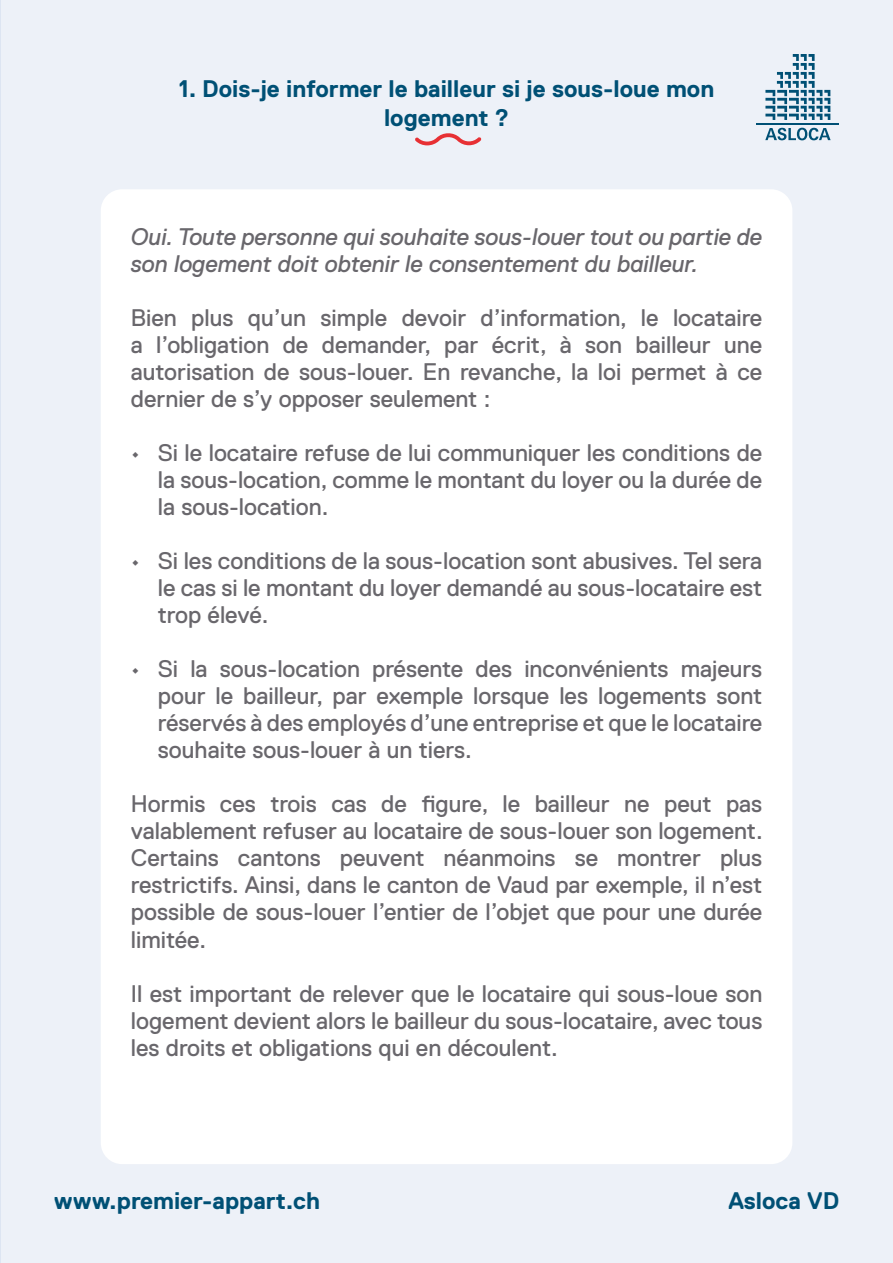
<style>
.page{position:relative;width:893px;height:1263px;background:#edf1f8}
.page>*{position:absolute;margin:0;border:0;box-sizing:border-box;transform-origin:0 0}
.t1{font:24px/27px "Replica";color:#69676c;text-align:justify}
.t2{font:italic 24px/27px "Replica";color:#69676c}
.t3{font:700 24px/28.8px "Replica";color:#005075;text-align:center}
</style>
<div class="page">
<svg style="left:415px;top:133px;width:66px;height:12px"></svg>
<div style="left:101px;top:189px;width:691px;height:975px;background:#fff;border-radius:21px"></div>
<svg style="left:765px;top:128px;width:66px;height:12px"></svg>
<svg style="left:765px;top:54px;width:65px;height:66px"></svg>
<hr style="left:757px;top:123px;width:82px;height:2px;background:#005075">
<p class="t3" style="left:179px;top:74px;width:537px">1. Dois-je informer le bailleur si je sous-loue mon logement ?</p>
<p class="t2" style="left:131px;top:224px;width:633px">Oui. Toute personne qui souhaite sous-louer tout ou partie de son logement doit obtenir le consentement du bailleur.</p>
<p class="t1" style="left:131px;top:305px;width:633px">Bien plus qu’un simple devoir d’information, le locataire a l’obligation de demander, par écrit, à son bailleur une autorisation de sous-louer. En revanche, la loi permet à ce dernier de s’y opposer seulement :</p>
<p class="t1" style="left:158px;top:440px;width:606px;text-indent:-27px">• Si le locataire refuse de lui communiquer les conditions de la sous-location, comme le montant du loyer ou la durée de la sous-location.</p>
<p class="t1" style="left:158px;top:548px;width:606px;text-indent:-27px">• Si les conditions de la sous-location sont abusives. Tel sera le cas si le montant du loyer demandé au sous-locataire est trop élevé.</p>
<p class="t1" style="left:158px;top:656px;width:606px;text-indent:-27px">• Si la sous-location présente des inconvénients majeurs pour le bailleur, par exemple lorsque les logements sont réservés à des employés d’une entreprise et que le locataire souhaite sous-louer à un tiers.</p>
<p class="t1" style="left:131px;top:791px;width:633px">Hormis ces trois cas de figure, le bailleur ne peut pas valablement refuser au locataire de sous-louer son logement.<br>Certains cantons peuvent néanmoins se montrer plus restrictifs. Ainsi, dans le canton de Vaud par exemple, il n’est possible de sous-louer l’entier de l’objet que pour une durée limitée.</p>
<p class="t1" style="left:131px;top:980px;width:633px">Il est important de relever que le locataire qui sous-loue son logement devient alors le bailleur du sous-locataire, avec tous les droits et obligations qui en découlent.</p>
<p class="t3" style="left:54px;top:1186px;width:268px">www.premier-appart.ch</p>
<p class="t3" style="left:728px;top:1186px;width:112px">Asloca VD</p>
</div>
